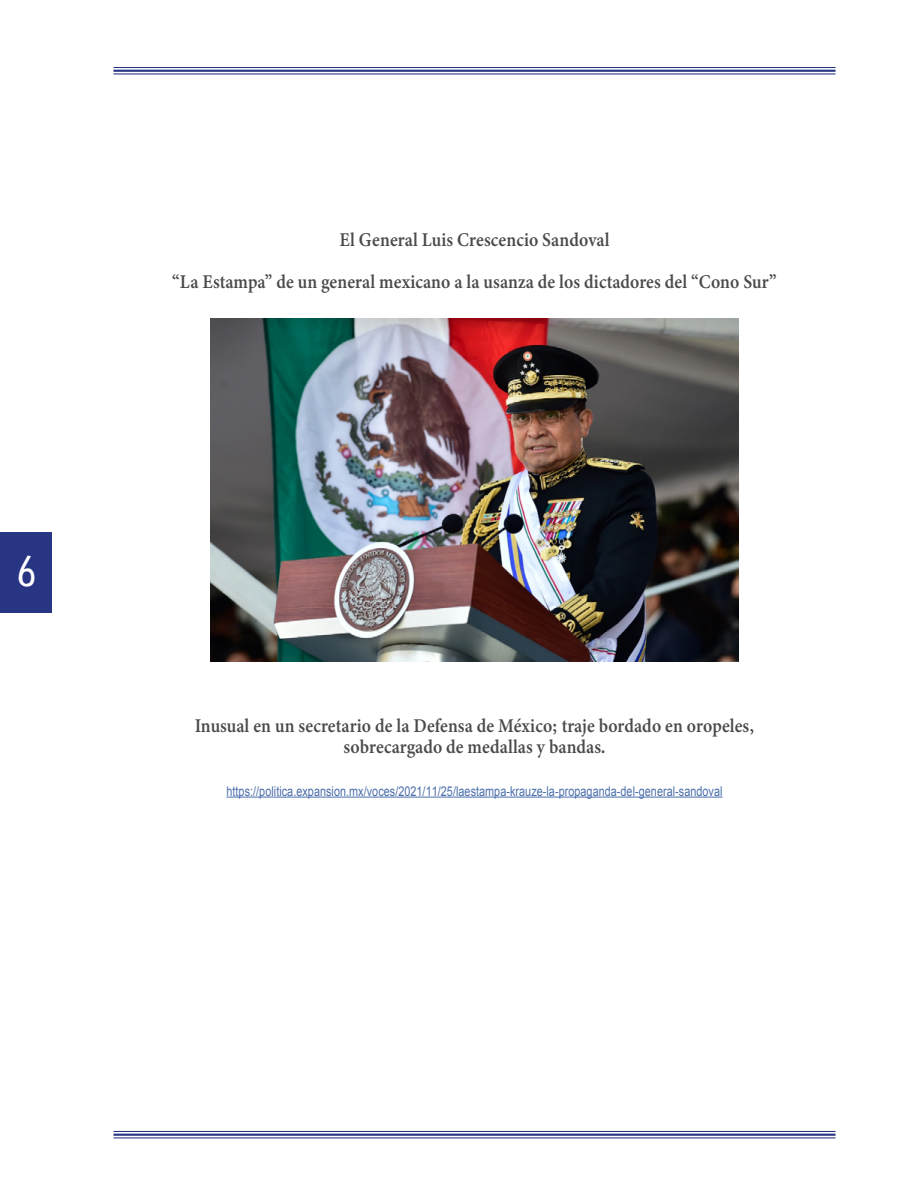
<style>
.page{position:relative;width:915px;height:1191px;background:#fff}
.page>*{position:absolute;margin:0;border:0;box-sizing:border-box;transform-origin:0 0}
.t1{font:39px "Architecture";color:#fff;scale:1.22 1}
.t2{font:19.5px/42px "Minion Variable Concept";letter-spacing:.015em;color:#4a4a49;text-align:center;scale:.9 1}
.t3{font:13.5px "Arial";letter-spacing:.005em;color:#4a6eaa;scale:.8 1}
</style>
<div class="page">
<div style="left:0;top:532px;width:51px;height:81px;background:#283583"></div>
<hr style="left:113px;top:1131px;width:722px;height:1px;background:#283583">
<hr style="left:113px;top:1133px;width:722px;height:2px;background:#283583">
<hr style="left:113px;top:1137px;width:722px;height:1px;background:#283583">
<hr style="left:113px;top:67px;width:722px;height:1px;background:#283583">
<hr style="left:113px;top:70px;width:722px;height:2px;background:#283583">
<hr style="left:113px;top:73px;width:722px;height:1px;background:#283583">
<img style="left:210px;top:318px;width:528px;height:344px">
<hr style="left:226px;top:796px;width:496px;height:1px;background:#4a6eaa">
<h1 class="t1" style="left:17px;top:547px;width:17px">6</h1>
<p class="t2" style="left:172px;top:219px;width:672px">El General Luis Crescencio Sandoval<br>“La Estampa” de un general mexicano a la usanza de los dictadores del “Cono Sur”</p>
<p class="t2" style="left:195px;top:714px;width:622px;line-height:21px">Inusual en un secretario de la Defensa de México; traje bordado en oropeles, sobrecargado de medallas y bandas.</p>
<p class="t3" style="left:226px;top:782px;width:621px">https://politica.expansion.mx/voces/2021/11/25/laestampa-krauze-la-propaganda-del-general-sandoval</p>
</div>
